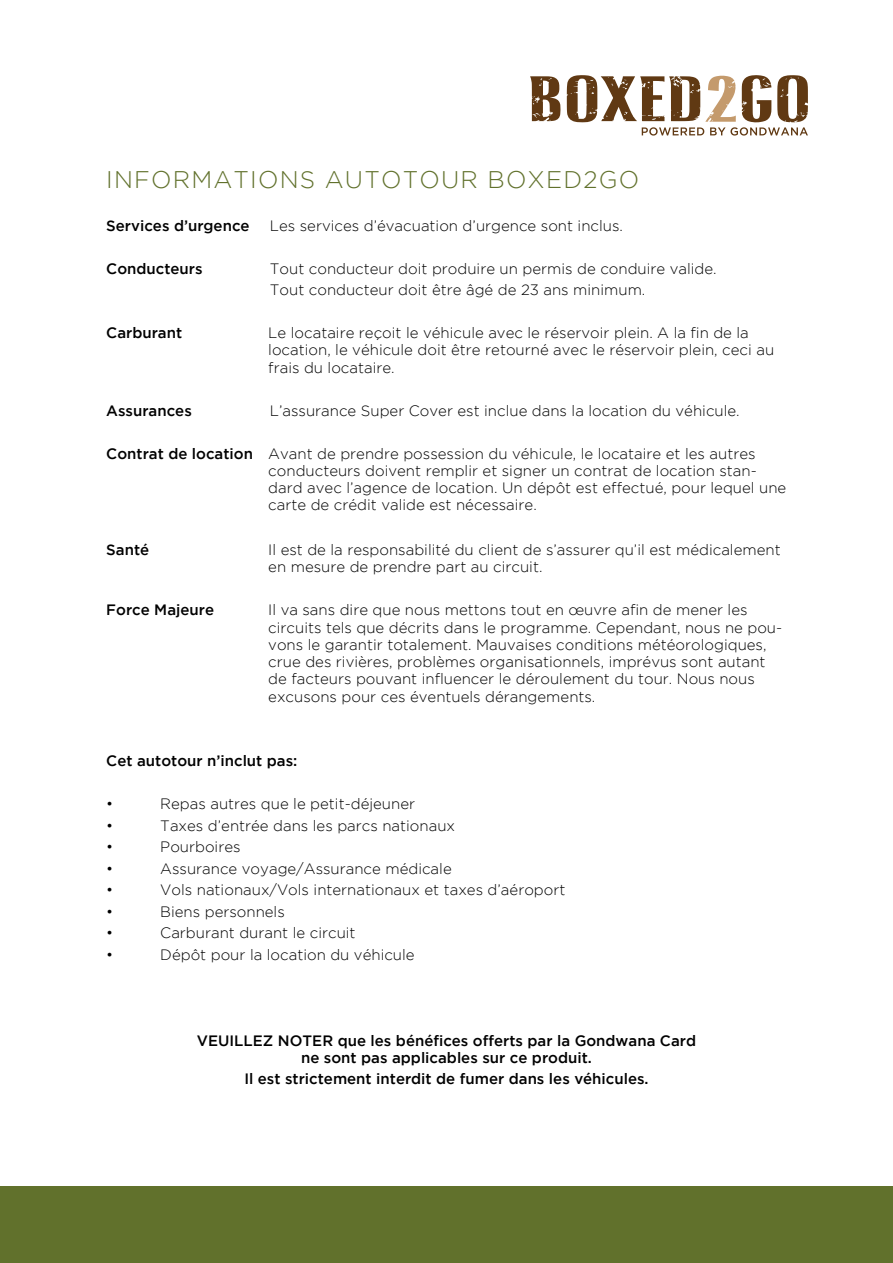
<style>
.page{position:relative;width:893px;height:1263px;background:#fff}
.page>*{position:absolute;margin:0;border:0;box-sizing:border-box;transform-origin:0 0}
.t1{font:300 24px "Gotham";letter-spacing:.05em;color:#61712c}
.t2{font:300 15px/17.2px "Gotham";color:#000}
.t3{font:500 15px/17.2px "Gotham";color:#000;text-align:center}
.s1{font-weight:500}
</style>
<div class="page">
<div style="left:0;top:1186px;width:893px;height:77px;background:#61712c"></div>
<svg style="left:530px;top:76px;width:30px;height:45px"></svg>
<svg style="left:567px;top:75px;width:241px;height:61px"></svg>
<h1 class="t1" style="left:106px;top:166px;width:534px">INFORMATIONS AUTOTOUR BOXED2GO</h1>
<p class="t3" style="left:106px;top:216px;width:145px">Services d’urgence</p>
<p class="t2" style="left:270px;top:216px;width:355px">Les services d’évacuation d’urgence sont inclus.</p>
<p class="t3" style="left:106px;top:259px;width:98px">Conducteurs</p>
<p class="t2" style="left:270px;top:257px;width:448px;line-height:21.5px">Tout conducteur doit produire un permis de conduire valide.<br>Tout conducteur doit être âgé de 23 ans minimum.</p>
<p class="t3" style="left:106px;top:324px;width:77px">Carburant</p>
<p class="t2" style="left:268px;top:324px;width:507px">Le locataire reçoit le véhicule avec le réservoir plein. A la fin de la location, le véhicule doit être retourné avec le réservoir plein, ceci au frais du locataire.</p>
<p class="t3" style="left:106px;top:401px;width:87px">Assurances</p>
<p class="t2" style="left:270px;top:402px;width:471px">L’assurance Super Cover est inclue dans la location du véhicule.</p>
<p class="t2" style="left:268px;top:445px;width:519px;text-indent:-162px"><span class="s1">Contrat de location</span> Avant de prendre possession du véhicule, le locataire et les autres conducteurs doivent remplir et signer un contrat de location stan&shy;dard avec l’agence de location. Un dépôt est effectué, pour lequel une carte de crédit valide est nécessaire.</p>
<p class="t3" style="left:106px;top:541px;width:44px">Santé</p>
<p class="t2" style="left:268px;top:541px;width:514px">Il est de la responsabilité du client de s’assurer qu’il est médicalement en mesure de prendre part au circuit.</p>
<p class="t3" style="left:106px;top:601px;width:109px">Force Majeure</p>
<p class="t2" style="left:268px;top:601px;width:515px">Il va sans dire que nous mettons tout en œuvre afin de mener les circuits tels que décrits dans le programme. Cependant, nous ne pou&shy;vons le garantir totalement. Mauvaises conditions météorologiques, crue des rivières, problèmes organisationnels, imprévus sont autant de facteurs pouvant influencer le déroulement du tour. Nous nous excusons pour ces éventuels dérangements.</p>
<p class="t3" style="left:106px;top:752px;width:193px">Cet autotour n’inclut pas:</p>
<p class="t2" style="left:106px;top:795px;width:9px">•</p>
<p class="t2" style="left:160px;top:795px;width:256px">Repas autres que le petit-déjeuner</p>
<p class="t2" style="left:106px;top:816px;width:9px">•</p>
<p class="t2" style="left:160px;top:816px;width:296px">Taxes d’entrée dans les parcs nationaux</p>
<p class="t2" style="left:106px;top:838px;width:9px">•</p>
<p class="t2" style="left:160px;top:838px;width:82px">Pourboires</p>
<p class="t2" style="left:106px;top:859px;width:9px">•</p>
<p class="t2" style="left:160px;top:859px;width:293px">Assurance voyage/Assurance médicale</p>
<p class="t2" style="left:106px;top:881px;width:9px">•</p>
<p class="t2" style="left:160px;top:881px;width:407px">Vols nationaux/Vols internationaux et taxes d’aéroport</p>
<p class="t2" style="left:106px;top:902px;width:9px">•</p>
<p class="t2" style="left:160px;top:902px;width:126px">Biens personnels</p>
<p class="t2" style="left:106px;top:924px;width:9px">•</p>
<p class="t2" style="left:160px;top:924px;width:197px">Carburant durant le circuit</p>
<p class="t2" style="left:106px;top:945px;width:9px">•</p>
<p class="t2" style="left:160px;top:945px;width:256px">Dépôt pour la location du véhicule</p>
<p class="t3" style="left:197px;top:1031px;width:501px">VEUILLEZ NOTER que les bénéfices offerts par la Gondwana Card ne sont pas applicables sur ce produit.</p>
<p class="t3" style="left:244px;top:1070px;width:406px">Il est strictement interdit de fumer dans les véhicules.</p>
</div>
